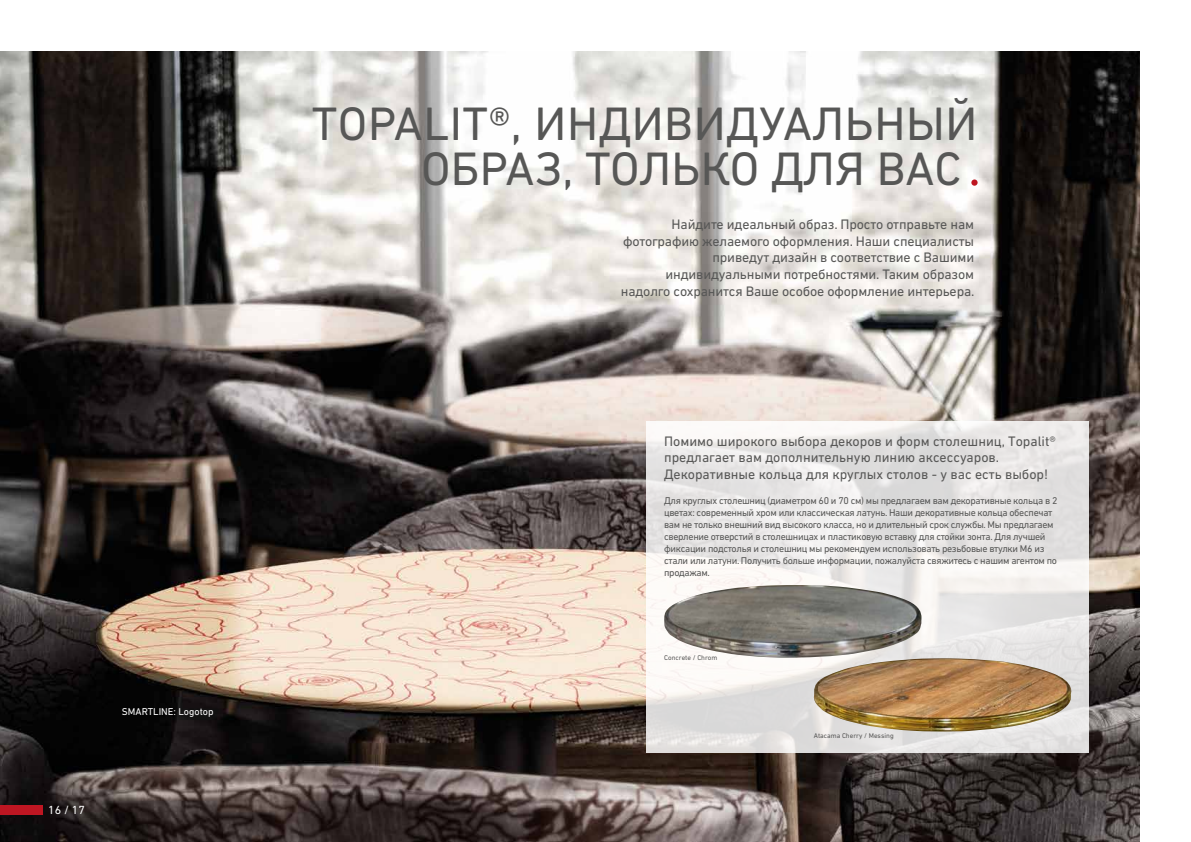
<style>
.page{position:relative;width:1191px;height:842px;background:#fff}
.page>*{position:absolute;margin:0;border:0;box-sizing:border-box;transform-origin:0 0}
.t1{font:47.7px/45px "DIN Next CYR";letter-spacing:.015em;color:#575756}
.t2{font:14px/16.8px "DIN Next CYR";letter-spacing:-.01em;color:#575756;text-align:right}
.t3{font:12px "DIN Next CYR";color:#fff}
.t4{font:10.1px "DIN Next CYR";color:#fff}
.t5{font:10px/12px "DIN Next CYR";letter-spacing:-.03em;color:#575756}
.t6{font:7px "DIN Next CYR";color:#575756}
</style>
<div class="page">
<img style="left:0;top:51px;width:1140px;height:791px">
<div style="left:971px;top:179px;width:6px;height:7px;background:#be1622;border-radius:50%"></div>
<svg style="left:646px;top:421px;width:443px;height:331px"></svg>
<img style="left:813px;top:658px;width:259px;height:74px">
<img style="left:663px;top:585px;width:258px;height:73px">
<div style="left:0;top:805px;width:43px;height:10px;background:#be1622"></div>
<p class="t3" style="left:48px;top:803px;width:38px">16 / 17</p>
<p class="t4" style="left:122px;top:706px;width:93px">SMARTLINE: Logotop</p>
<h1 class="t1" style="left:421px;top:100px;width:558px;text-indent:-109px">TOPALIT®, ИНДИВИДУАЛЬНЫЙ<br>ОБРАЗ, ТОЛЬКО ДЛЯ ВАС</h1>
<p class="t2" style="left:621px;top:215px;width:355px">Найдите идеальный образ. Просто отправьте нам фотографию желаемого оформления. Наши специалисты приведут дизайн в соответствие с Вашими индивидуальными потребностями. Таким образом надолго сохранится Ваше особое оформление интерьера.</p>
<h2 class="t2" style="left:664px;top:432px;width:393px;text-align:left">Помимо широкого выбора декоров и форм столешниц, Topalit® предлагает вам дополнительную линию аксессуаров.<br>Декоративные кольца для круглых столов - у вас есть выбор!</h2>
<p class="t5" style="left:664px;top:494px;width:395px">Для круглых столешниц (диаметром 60 и 70 см) мы предлагаем вам декоративные кольца в 2 цветах: современный хром или классическая латунь. Наши декоративные кольца обеспечат вам не только внешний вид высокого класса, но и длительный срок службы. Мы предлагаем сверление отверстий в столешницах и пластиковую вставку для стойки зонта. Для лучшей фиксации подстолья и столешниц мы рекомендуем использовать резьбовые втулки M6 из стали или латуни. Получить больше информации, пожалуйста свяжитесь с нашим агентом по продажам.</p>
<p class="t6" style="left:664px;top:653px;width:55px">Concrete / Chrom</p>
<p class="t6" style="left:814px;top:731px;width:81px">Atacama Cherry / Messing</p>
</div>
